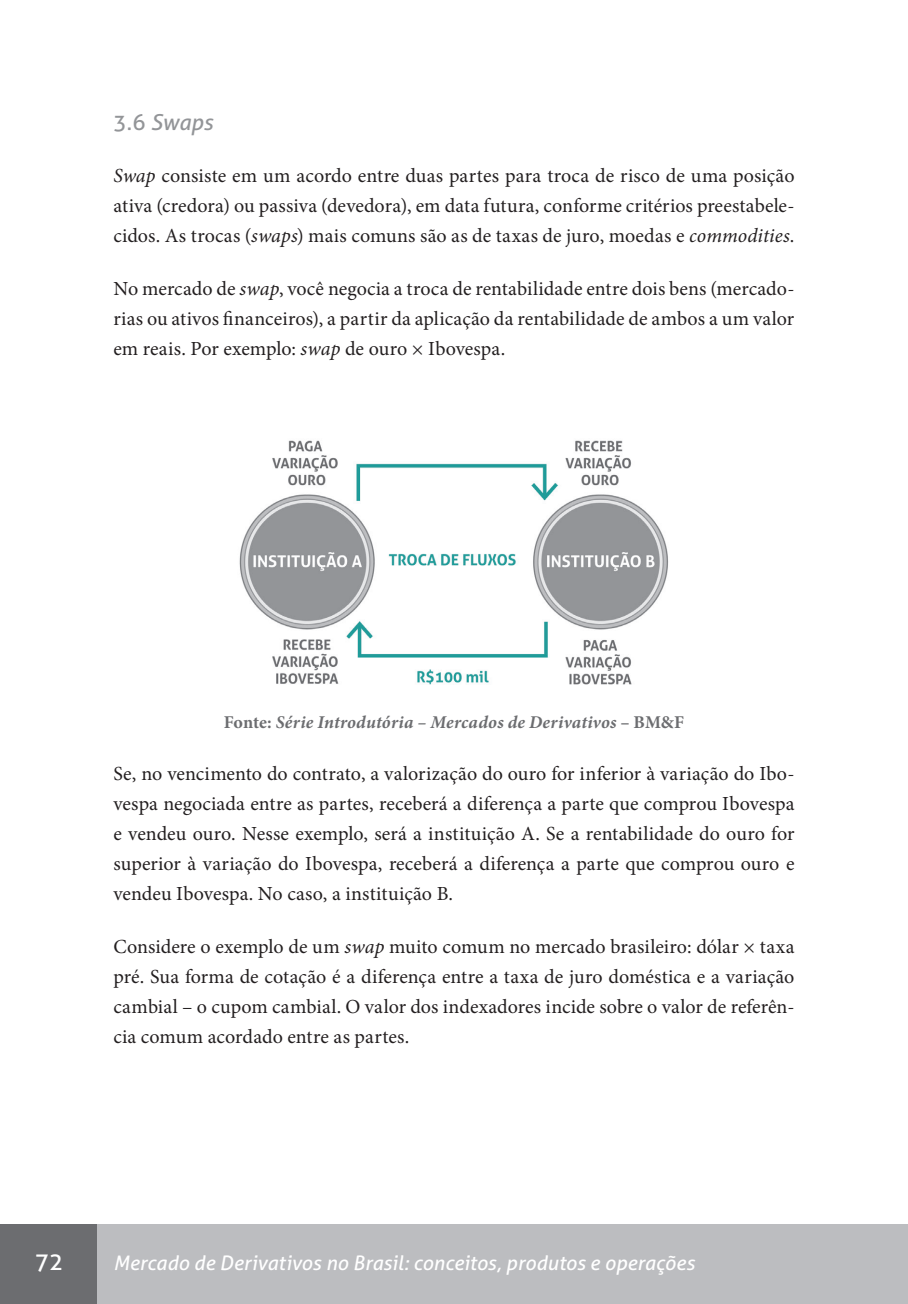
<style>
.page{position:relative;width:908px;height:1304px;background:#fff}
.page>*{position:absolute;margin:0;border:0;box-sizing:border-box;transform-origin:0 0}
.t1{font:24px "Aller";color:#fff}
.t2{font:italic 22px "Aller";letter-spacing:-.005em;color:#939598}
.t3{font:20px/30px "Minion Pro";color:#231f20;text-align:justify}
.t4{font:italic 20px "Aller";letter-spacing:.005em;color:#fff}
.t5{font:italic 700 18px "Minion Pro";letter-spacing:.015em;color:#6c6d70}
.s1{font-style:normal}
.s2{font-style:italic}
</style>
<div class="page">
<div style="left:0;top:1225px;width:907px;height:79px;background:#bcbdc0"></div>
<div style="left:0;top:1225px;width:96px;height:79px;background:#6c6d70"></div>
<img style="left:239px;top:440px;width:430px;height:245px">
<p class="t2" style="left:113px;top:108px;width:101px"><span class="s1">3.6</span> Swaps</p>
<p class="t3" style="left:113px;top:161px;width:682px"><span class="s2">Swap</span> consiste em um acordo entre duas partes para troca de risco de uma posição ativa (credora) ou passiva (devedora), em data futura, conforme critérios preestabele&shy;cidos. As trocas (<span class="s2">swaps</span>) mais comuns são as de taxas de juro, moedas e <span class="s2">commodities</span>.</p>
<p class="t3" style="left:113px;top:274px;width:682px">No mercado de <span class="s2">swap</span>, você negocia a troca de rentabilidade entre dois bens (mercado&shy;rias ou ativos financeiros), a partir da aplicação da rentabilidade de ambos a um valor em reais. Por exemplo: <span class="s2">swap</span> de ouro × Ibovespa.</p>
<p class="t5" style="left:223px;top:710px;width:462px"><span class="s1">Fonte:</span> Série Introdutória – Mercados de Derivativos <span class="s1">– BM&amp;F</span></p>
<p class="t3" style="left:113px;top:759px;width:682px">Se, no vencimento do contrato, a valorização do ouro for inferior à variação do Ibo&shy;vespa negociada entre as partes, receberá a diferença a parte que comprou Ibovespa e vendeu ouro. Nesse exemplo, será a instituição A. Se a rentabilidade do ouro for superior à variação do Ibovespa, receberá a diferença a parte que comprou ouro e vendeu Ibovespa. No caso, a instituição B.</p>
<p class="t3" style="left:113px;top:932px;width:682px">Considere o exemplo de um <span class="s2">swap</span> muito comum no mercado brasileiro: dólar × taxa pré. Sua forma de cotação é a diferença entre a taxa de juro doméstica e a variação cambial – o cupom cambial. O valor dos indexadores incide sobre o valor de referên&shy;cia comum acordado entre as partes.</p>
<p class="t1" style="left:35px;top:1247px;width:30px">72</p>
<p class="t4" style="left:113px;top:1251px;width:582px">Mercado de Derivativos no Brasil: conceitos, produtos e operações</p>
</div>
